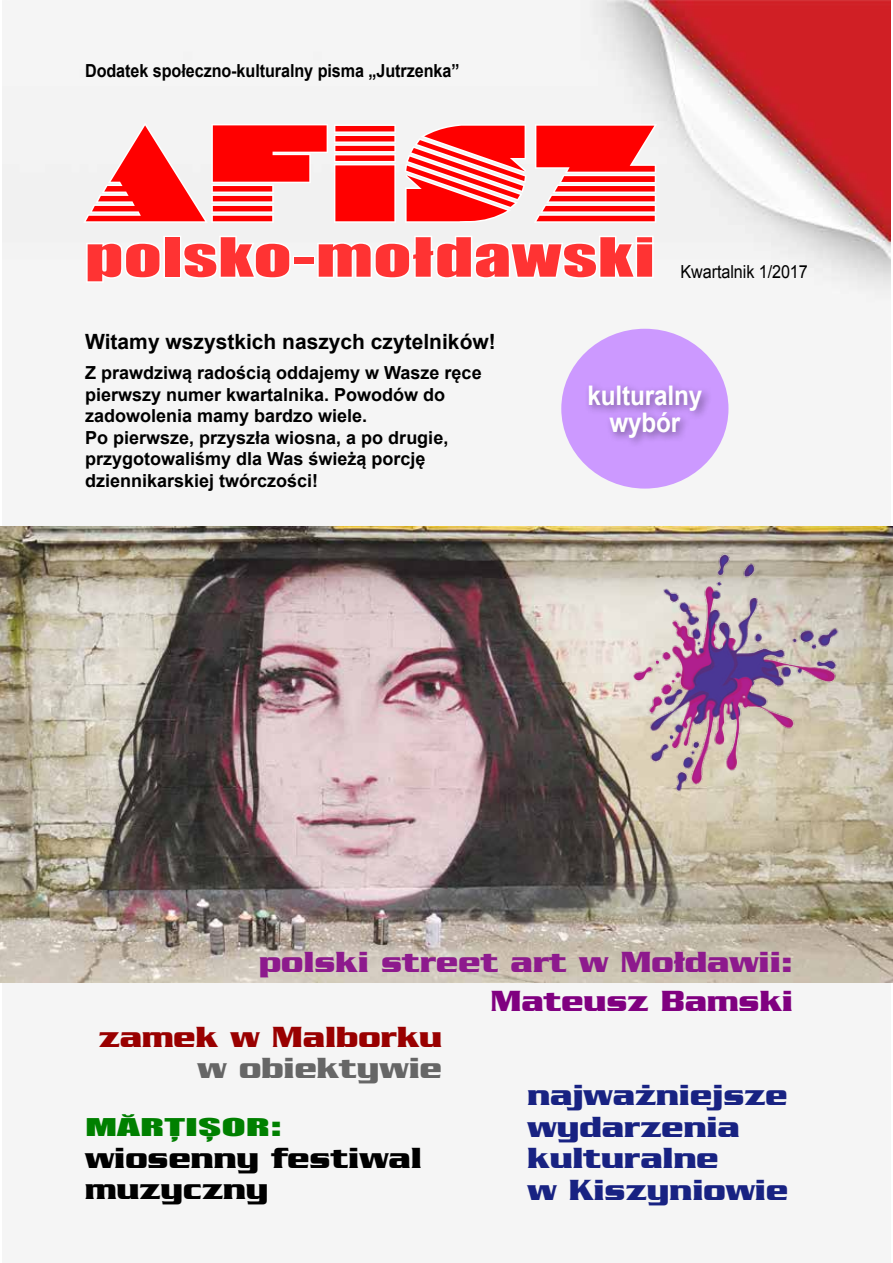
<style>
.page{position:relative;width:893px;height:1263px;background:#fff}
.page>*{position:absolute;margin:0;border:0;box-sizing:border-box;transform-origin:0 0}
.t1{font:141px "FL Unikatowy Cartoon";letter-spacing:.04em;color:#f00;scale:.83 1}
.t2{font:49.95px "Impact";letter-spacing:.005em;color:#f33;scale:1.48 1}
.t3{font:31.5px/31.5px "Wof Tsub";color:#182282}
.t4{font:31.5px "Wof Tsub";color:#8d1a8d}
.t5{font:31.5px/31.5px "Wof Tsub";color:#000}
.t6{font:31.5px "Wof Tsub";color:#900}
.t7{font:31.5px "Wof Tsub";color:#800080}
.t8{font:31.5px "Wof Tsub";color:#666}
.t9{font:700 27px/27px "Arial";letter-spacing:-.005em;color:#fff;text-align:center;scale:.9 1}
.t10{font:22.5px "Impact";color:#008000;scale:2 1}
.t11{font:700 21px "Arial";color:#000}
.t12{font:700 18px/21.6px "Arial";color:#000}
.t13{font:700 18px "Arial";color:#000;scale:.9 1}
.t14{font:18px "Arial";letter-spacing:-.005em;color:#000;scale:.9 1}
.s1{font-family:"Wof Tsub";font-size:31.5px}
</style>
<div class="page">
<img style="left:2px;top:0;width:889px;height:983px">
<svg style="left:85px;top:240px;width:78px;height:44px"></svg>
<svg style="left:181px;top:234px;width:112px;height:47px"></svg>
<svg style="left:316px;top:234px;width:339px;height:54px"></svg>
<svg style="left:81px;top:120px;width:579px;height:105px"></svg>
<img style="left:0;top:527px;width:893px;height:455px">
<div style="left:561px;top:329px;width:167px;height:160px;background:#c9f;border-radius:50%"></div>
<div style="left:584px;top:381px;width:129px;height:67px;background:#000;opacity:.4"></div>
<img style="left:565px;top:545px;width:328px;height:254px">
<p class="t13" style="left:85px;top:59px;width:418px">Dodatek społeczno-kulturalny pisma „Jutrzenka”</p>
<h1 class="t1" style="left:85px;top:95px;width:695px">AFISZ</h1>
<h2 class="t2" style="left:85px;top:218px;width:386px">polsko-mołdawski</h2>
<p class="t14" style="left:680px;top:259px;width:143px">Kwartalnik 1/2017</p>
<p class="t11" style="left:85px;top:327px;width:412px">Witamy wszystkich naszych czytelników!</p>
<p class="t12" style="left:85px;top:362px;width:398px">Z prawdziwą radością oddajemy w Wasze ręce pierwszy numer kwartalnika. Powodów do zadowolenia mamy bardzo wiele.<br>Po pierwsze, przyszła wiosna, a po drugie, przygotowaliśmy dla Was świeżą porcję dziennikarskiej twórczości!</p>
<h3 class="t9" style="left:587px;top:383px;width:129px">kulturalny wybór</h3>
<h3 class="t4" style="left:259px;top:944px;width:535px">polski street art w Mołdawii:</h3>
<h3 class="t7" style="left:491px;top:983px;width:304px">Mateusz Bamski</h3>
<h3 class="t6" style="left:99px;top:1018px;width:345px">zamek w Malborku</h3>
<h3 class="t8" style="left:198px;top:1050px;width:246px">w obiektywie</h3>
<p class="t10" style="left:85px;top:1110px;width:100px">MĂRȚIȘOR<span class="s1">:</span></p>
<h3 class="t5" style="left:85px;top:1141px;width:338px">wiosenny festiwal muzyczny</h3>
<h3 class="t3" style="left:527px;top:1079px;width:262px">najważniejsze wydarzenia kulturalne<br>w Kiszyniowie</h3>
</div>
